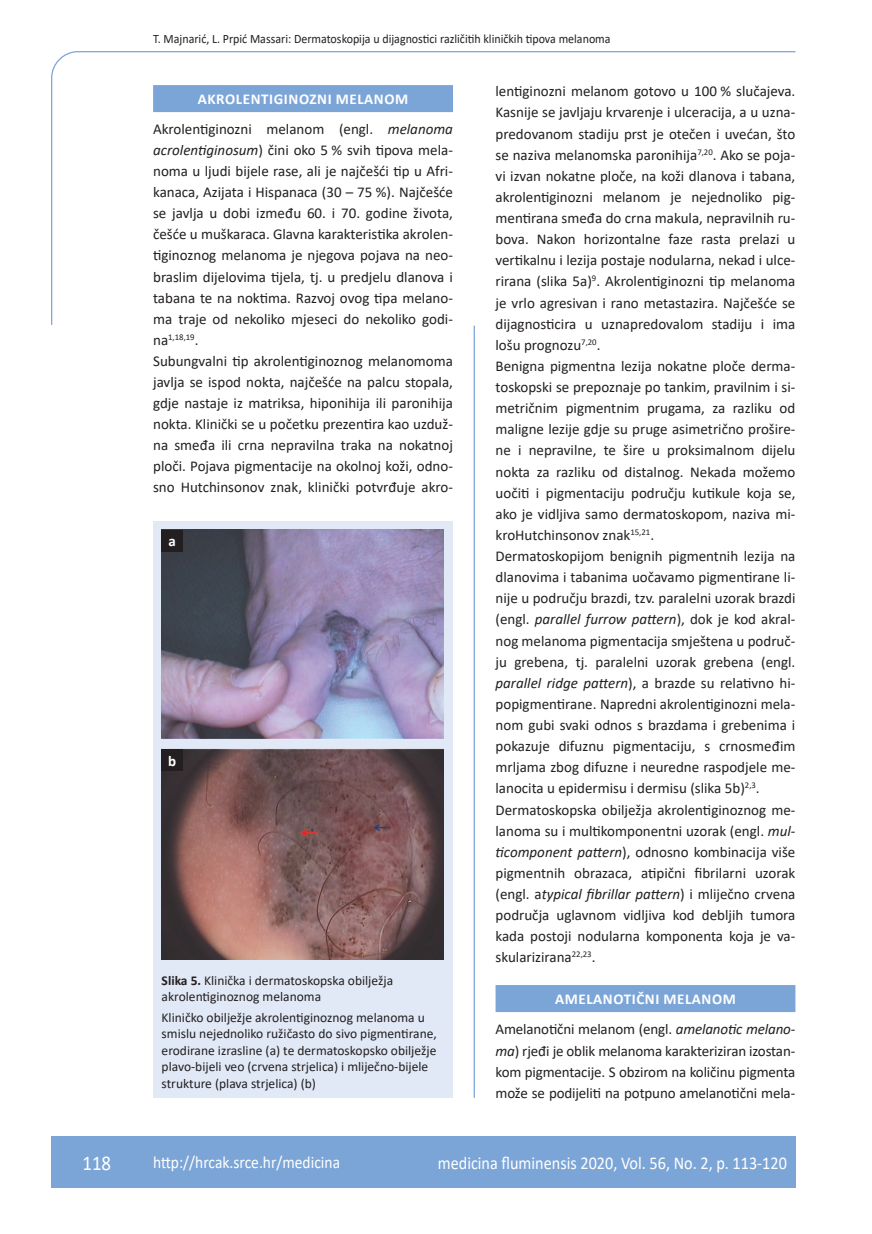
<style>
.page{position:relative;width:872px;height:1234px;background:#fff}
.page>*{position:absolute;margin:0;border:0;box-sizing:border-box;transform-origin:0 0}
.t1{font:21px "Calibri";color:#fff;scale:.9 1}
.t2{font:18px "Calibri";color:#fff;scale:.9 1}
.t3{font:17.25px "Calibri";color:#fff;scale:.9 1}
.osnovni_tekst{font:15px/21.1px "Calibri";color:#231f20;text-align:justify}
.naslov_ruler{font:700 15px "Calibri";letter-spacing:.04em;color:#fff}
.slika{font:700 15px "Calibri";color:#fff}
.potpis_slika{font:13.5px/16.5px "Calibri";color:#231f20}
.glava{font:12.75px "Calibri";color:#231f20;scale:.94 1}
.osnovni_tekst-2{font:8.7px "Calibri";color:#231f20}
.s1{font-style:italic}
.s2{font-size:15px}
.s3{font-weight:700}
</style>
<div class="page">
<svg style="left:51px;top:51px;width:745px;height:274px"></svg>
<hr style="left:473px;top:325px;width:2px;height:772px;background:#7ca5d7">
<div style="left:51px;top:1135px;width:744px;height:51px;background:#7ca5d7"></div>
<div style="left:153px;top:85px;width:300px;height:27px;background:#7ca5d7"></div>
<div style="left:495px;top:984px;width:300px;height:27px;background:#7ca5d7"></div>
<div style="left:153px;top:521px;width:300px;height:576px;background:#e1e9f6"></div>
<img style="left:162px;top:529px;width:282px;height:430px">
<div style="left:162px;top:530px;width:21px;height:21px;background:#231f20"></div>
<div style="left:162px;top:749px;width:21px;height:21px;background:#231f20"></div>
<p class="glava" style="left:153px;top:29px;width:488px">T. Majnarić, L. Prpić Massari: Dermatoskopija u dijagnostici različitih kliničkih tipova melanoma</p>
<p class="naslov_ruler" style="left:198px;top:88px;width:212px">AKROLENTIGINOZNI MELANOM</p>
<p class="osnovni_tekst" style="left:153px;top:118px;width:301px">Akrolentiginozni melanom (engl. <span class="s1">melanoma acrolentiginosum</span>) čini oko 5 % svih tipova mela&shy;noma u ljudi bijele rase, ali je najčešći tip u Afri&shy;kanaca, Azijata i Hispanaca (30 – 75 %). Najčešće se javlja u dobi između 60. i 70. godine života, češće u muškaraca. Glavna karakteristika akrolen&shy;tiginoznog melanoma je njegova pojava na neo&shy;braslim dijelovima tijela, tj. u predjelu dlanova i tabana te na noktima. Razvoj ovog tipa melano&shy;ma traje od nekoliko mjeseci do nekoliko godi-</p>
<p class="osnovni_tekst-2" style="left:153px;top:330px;width:47px"><span class="s2">na</span>1,18,19<span class="s2">.</span></p>
<p class="osnovni_tekst" style="left:153px;top:349px;width:301px">Subungvalni tip akrolentiginoznog melanomoma javlja se ispod nokta, najčešće na palcu stopala, gdje nastaje iz matriksa, hiponihija ili paronihija nokta. Klinički se u početku prezentira kao uzduž&shy;na smeđa ili crna nepravilna traka na nokatnoj ploči. Pojava pigmentacije na okolnoj koži, odno&shy;sno Hutchinsonov znak, klinički potvrđuje akro-</p>
<p class="slika" style="left:169px;top:530px;width:9px">a</p>
<p class="slika" style="left:168px;top:750px;width:10px">b</p>
<p class="potpis_slika" style="left:162px;top:971px;width:233px"><span class="s3">Slika 5.</span> Klinička i dermatoskopska obilježja akrolentiginoznog melanoma</p>
<p class="potpis_slika" style="left:162px;top:1008px;width:277px">Kliničko obilježje akrolentiginoznog melanoma u smislu nejednoliko ružičasto do sivo pigmentirane, erodirane izrasline (a) te dermatoskopsko obilježje plavo-bijeli veo (crvena strjelica) i mliječno-bijele strukture (plava strjelica) (b)</p>
<p class="osnovni_tekst" style="left:495px;top:80px;width:301px">lentiginozni melanom gotovo u 100 % slučajeva.<br>Kasnije se javljaju krvarenje i ulceracija, a u uzna&shy;predovanom stadiju prst je otečen i uvećan, što se naziva melanomska paronihija<sup>7,20</sup>. Ako se poja&shy;vi izvan nokatne ploče, na koži dlanova i tabana, akrolentiginozni melanom je nejednoliko pig&shy;mentirana smeđa do crna makula, nepravilnih ru&shy;bova. Nakon horizontalne faze rasta prelazi u vertikalnu i lezija postaje nodularna, nekad i ulce&shy;rirana (slika 5a)<sup>9</sup>. Akrolentiginozni tip melanoma je vrlo agresivan i rano metastazira. Najčešće se dijagnosticira u uznapredovalom stadiju i ima lošu prognozu<sup>7,20</sup>.</p>
<p class="osnovni_tekst" style="left:495px;top:355px;width:301px">Benigna pigmentna lezija nokatne ploče derma&shy;toskopski se prepoznaje po tankim, pravilnim i si&shy;metričnim pigmentnim prugama, za razliku od maligne lezije gdje su pruge asimetrično prošire&shy;ne i nepravilne, te šire u proksimalnom dijelu nokta za razliku od distalnog. Nekada možemo uočiti i pigmentaciju području kutikule koja se, ako je vidljiva samo dermatoskopom, naziva mi&shy;kroHutchinsonov znak<sup>15,21</sup>.</p>
<p class="osnovni_tekst" style="left:495px;top:545px;width:301px">Dermatoskopijom benignih pigmentnih lezija na dlanovima i tabanima uočavamo pigmentirane li&shy;nije u području brazdi, tzv. paralelni uzorak brazdi (engl. <span class="s1">parallel furrow pattern</span>), dok je kod akral&shy;nog melanoma pigmentacija smještena u područ&shy;ju grebena, tj. paralelni uzorak grebena (engl. <span class="s1">parallel ridge pattern</span>), a brazde su relativno hi&shy;popigmentirane. Napredni akrolentiginozni mela&shy;nom gubi svaki odnos s brazdama i grebenima i pokazuje difuznu pigmentaciju, s crnosmeđim mrljama zbog difuzne i neuredne raspodjele me&shy;lanocita u epidermisu i dermisu (slika 5b)<sup>2,3</sup>.</p>
<p class="osnovni_tekst" style="left:495px;top:798px;width:301px">Dermatoskopska obilježja akrolentiginoznog me&shy;lanoma su i multikomponentni uzorak (engl. <span class="s1">mul&shy;ticomponent pattern</span>), odnosno kombinacija više pigmentnih obrazaca, atipični fibrilarni uzorak (engl. a<span class="s1">typical fibrillar pattern</span>) i mliječno crvena područja uglavnom vidljiva kod debljih tumora kada postoji nodularna komponenta koja je va&shy;skularizirana<sup>22,23</sup>.</p>
<p class="naslov_ruler" style="left:555px;top:987px;width:182px">AMELANOTIČNI MELANOM</p>
<p class="osnovni_tekst" style="left:495px;top:1018px;width:301px">Amelanotični melanom (engl. <span class="s1">amelanotic melano&shy;ma</span>) rjeđi je oblik melanoma karakteriziran izostan&shy;kom pigmentacije. S obzirom na količinu pigmenta može se podijeliti na potpuno amelanotični mela-</p>
<p class="t1" style="left:82px;top:1147px;width:33px">118</p>
<p class="t3" style="left:153px;top:1149px;width:209px">http://hrcak.srce.hr/medicina</p>
<p class="t2" style="left:438px;top:1149px;width:389px">medicina fluminensis 2020, Vol. 56, No. 2, p. 113-120</p>
</div>
